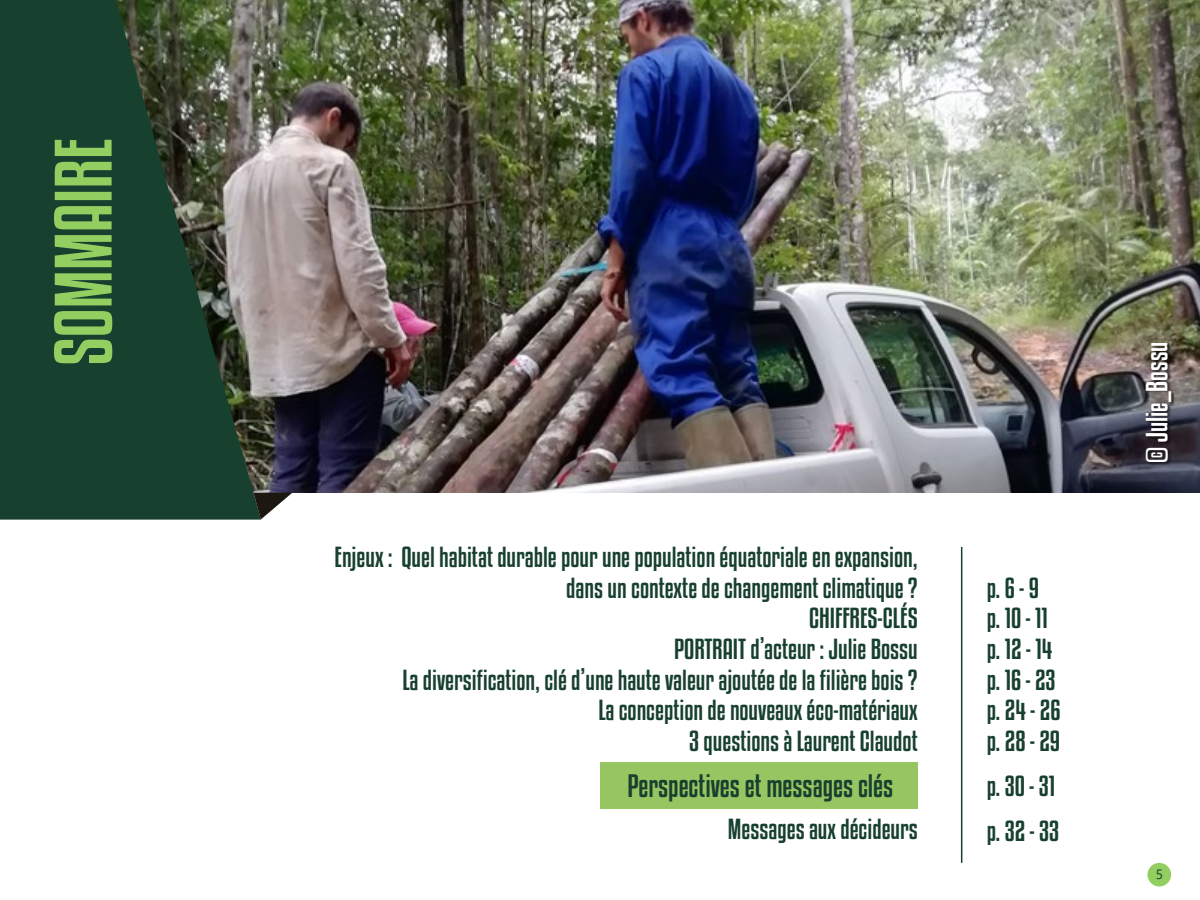
<style>
.page{position:relative;width:1200px;height:900px;background:#fff}
.page>*{position:absolute;margin:0;border:0;box-sizing:border-box;transform-origin:0 0}
.t1{font:28.5px "Kenyan Coffee Rg";color:#18402f}
.t2{font:27px "Kenyan Coffee Rg";color:#fff}
.t3{font:25.5px/30.6px "Kenyan Coffee Rg";color:#18402f}
.t4{font:13.5px "Segoe UI";color:#18402f}
</style>
<div class="page">
<img style="left:261px;top:0;width:939px;height:493px">
<div style="left:1146px;top:343px;width:28px;height:123px;background:#000;opacity:.75"></div>
<div style="left:600px;top:762px;width:318px;height:47px;background:#96c562"></div>
<svg style="left:0;top:0;width:261px;height:520px;background:#2d4939"></svg>
<svg style="left:253px;top:493px;width:39px;height:27px"></svg>
<svg style="left:54px;top:140px;width:58px;height:223px;background:#63964c"></svg>
<hr style="left:961px;top:547px;width:1px;height:316px;background:#18402f">
<div style="left:1148px;top:863px;width:23px;height:23px;background:#93ce60;border-radius:50%"></div>
<p class="t3" style="left:335px;top:541px;width:585px;text-align:right">Enjeux : Quel habitat durable pour une population équatoriale en expansion, dans un contexte de changement climatique ?<br>CHIFFRES-CLÉS<br>PORTRAIT d’acteur : Julie Bossu<br>La diversification, clé d’une haute valeur ajoutée de la filière bois ?<br>La conception de nouveaux éco-matériaux<br>3 questions à Laurent Claudot</p>
<p class="t1" style="left:628px;top:766px;width:267px">Perspectives et messages clés</p>
<p class="t3" style="left:728px;top:813px;width:191px">Messages aux décideurs</p>
<p class="t3" style="left:987px;top:572px;width:75px">p. 6 - 9<br>p. 10 - 11 p. 12 - 14 p. 16 - 23 p. 24 - 26 p. 28 - 29</p>
<p class="t3" style="left:987px;top:762px;width:74px;line-height:45px">p. 30 - 31 p. 32 - 33</p>
<p class="t2" style="left:1139px;top:463px;width:123px;rotate:-90deg">© Julie_Bossu</p>
<p class="t4" style="left:1156px;top:862px;width:9px">5</p>
</div>
